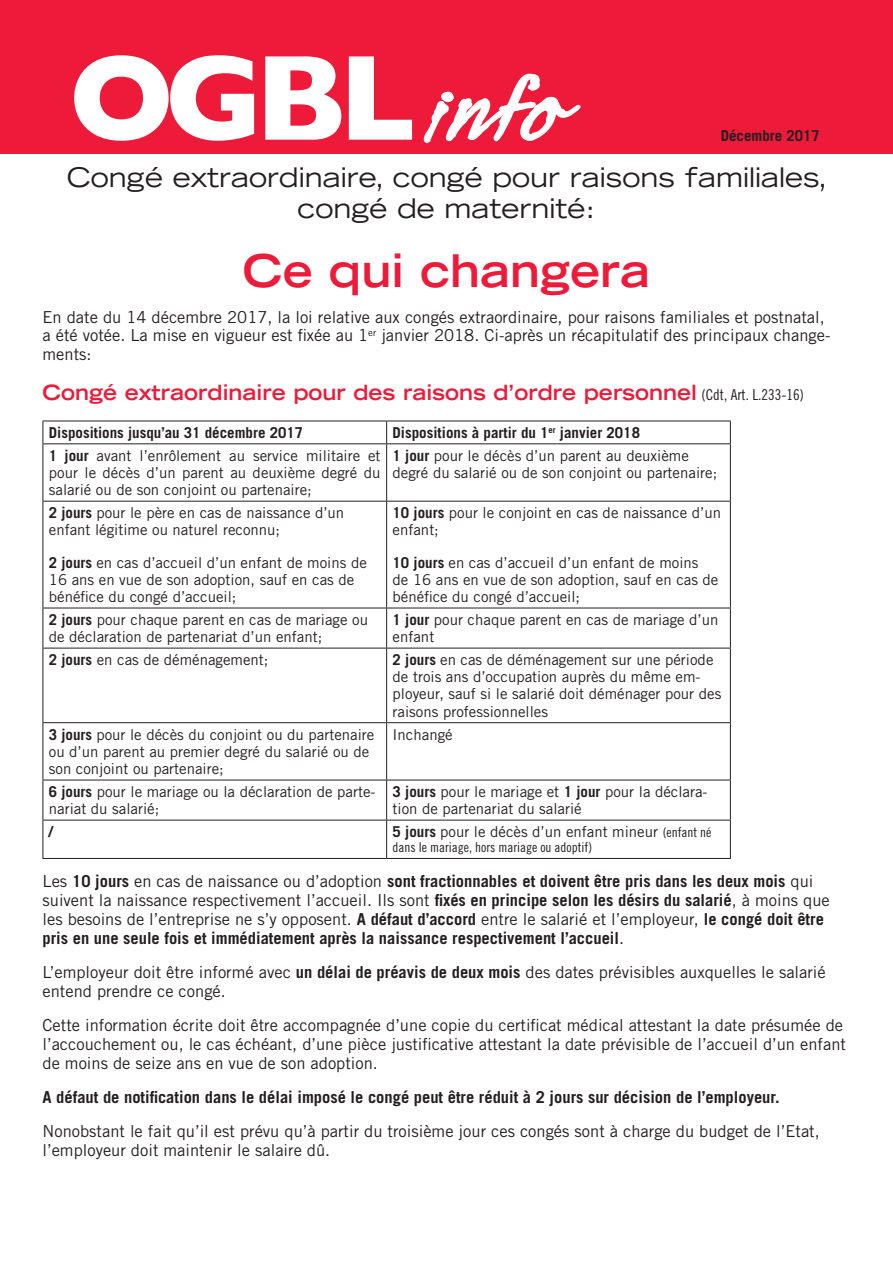
<style>
.page{position:relative;width:893px;height:1263px;background:#fff}
.page>*{position:absolute;margin:0;border:0;box-sizing:border-box;transform-origin:0 0}
.t1{font:700 123px "Gill Sans";color:#fff}
.Normal_wrd_1{font:700 expanded 45px "Trade Gothic LT Std";color:#ed1a3a}
.Normal_wrd_1-2{font:expanded 27px/31px "Trade Gothic LT Std";color:#231f20;text-align:center}
.Normal_wrd_1-3{font:700 expanded 21px "Trade Gothic LT Std";color:#ed1a3a}
.Normal_wrd_1-4{font:16.5px/19px "Trade Gothic LT Std";color:#231f20}
.Normal_wrd_1-5{font:700 16.5px/18.9px "Trade Gothic LT Std";color:#231f20}
.Normal_wrd_1-6{font:15px/17.2px "Trade Gothic LT Std";color:#231f20}
.Normal_wrd_1-7{font:700 15px "Trade Gothic LT Std";color:#231f20}
.Normal_wrd_1-8{font:13.5px "Trade Gothic LT Std Cn 18";color:#231f20}
.s1{font-family:"Legault Std";font-size:111.9px}
.s2{font-family:"Trade Gothic LT Std Cn 18";font-weight:400;font-stretch:normal;font-size:15px;color:#231f20}
.s3{font-weight:700}
.s4{font-family:"Trade Gothic LT Std Cn 18";font-size:13.5px}
.s5{font-weight:400}
</style>
<div class="page">
<hr style="left:43px;top:421px;width:344px;height:1px;background:#231f20">
<svg style="left:43px;top:421px;width:1px;height:22px"></svg>
<hr style="left:387px;top:421px;width:344px;height:1px;background:#231f20">
<svg style="left:386px;top:421px;width:1px;height:22px"></svg>
<svg style="left:730px;top:421px;width:1px;height:22px"></svg>
<hr style="left:43px;top:443px;width:344px;height:1px;background:#231f20">
<hr style="left:43px;top:444px;width:1px;height:57px;background:#231f20">
<hr style="left:387px;top:443px;width:344px;height:1px;background:#231f20">
<hr style="left:386px;top:444px;width:1px;height:57px;background:#231f20">
<hr style="left:730px;top:444px;width:1px;height:57px;background:#231f20">
<hr style="left:43px;top:501px;width:344px;height:1px;background:#231f20">
<hr style="left:43px;top:501px;width:1px;height:107px;background:#231f20">
<hr style="left:387px;top:501px;width:344px;height:1px;background:#231f20">
<hr style="left:386px;top:501px;width:1px;height:107px;background:#231f20">
<hr style="left:730px;top:501px;width:1px;height:107px;background:#231f20">
<hr style="left:43px;top:608px;width:344px;height:1px;background:#231f20">
<hr style="left:43px;top:608px;width:1px;height:40px;background:#231f20">
<hr style="left:387px;top:608px;width:344px;height:1px;background:#231f20">
<hr style="left:386px;top:608px;width:1px;height:40px;background:#231f20">
<hr style="left:730px;top:608px;width:1px;height:40px;background:#231f20">
<hr style="left:43px;top:648px;width:344px;height:1px;background:#231f20">
<hr style="left:43px;top:648px;width:1px;height:74px;background:#231f20">
<hr style="left:387px;top:648px;width:344px;height:1px;background:#231f20">
<hr style="left:386px;top:648px;width:1px;height:74px;background:#231f20">
<hr style="left:730px;top:648px;width:1px;height:74px;background:#231f20">
<hr style="left:43px;top:722px;width:344px;height:1px;background:#231f20">
<hr style="left:43px;top:723px;width:1px;height:57px;background:#231f20">
<hr style="left:387px;top:722px;width:344px;height:1px;background:#231f20">
<hr style="left:386px;top:723px;width:1px;height:57px;background:#231f20">
<hr style="left:730px;top:723px;width:1px;height:57px;background:#231f20">
<hr style="left:43px;top:780px;width:344px;height:1px;background:#231f20">
<hr style="left:43px;top:780px;width:1px;height:40px;background:#231f20">
<hr style="left:387px;top:780px;width:344px;height:1px;background:#231f20">
<hr style="left:386px;top:780px;width:1px;height:40px;background:#231f20">
<hr style="left:730px;top:780px;width:1px;height:40px;background:#231f20">
<hr style="left:43px;top:820px;width:344px;height:1px;background:#231f20">
<hr style="left:43px;top:820px;width:1px;height:38px;background:#231f20">
<hr style="left:387px;top:820px;width:344px;height:1px;background:#231f20">
<hr style="left:386px;top:820px;width:1px;height:38px;background:#231f20">
<hr style="left:730px;top:820px;width:1px;height:38px;background:#231f20">
<hr style="left:43px;top:858px;width:344px;height:1px;background:#231f20">
<hr style="left:387px;top:858px;width:344px;height:1px;background:#231f20">
<div style="left:0;top:0;width:893px;height:153px;background:#ed1a3a"></div>
<p class="t1" style="left:69px;top:1px;width:500px">OGBL<span class="s1">info</span></p>
<p class="Normal_wrd_1-7" style="left:721px;top:126px;width:101px">Décembre 2017</p>
<p class="Normal_wrd_1-2" style="left:67px;top:161px;width:762px">Congé extraordinaire, congé pour raisons familiales, congé de maternité:</p>
<p class="Normal_wrd_1" style="left:243px;top:241px;width:409px">Ce qui changera</p>
<p class="Normal_wrd_1-4" style="left:43px;top:307px;width:789px">En date du 14 décembre 2017, la loi relative aux congés extraordinaire, pour raisons familiales et postnatal, a été votée. La mise en vigueur est fixée au 1<sup>er</sup> janvier 2018. Ci-après un récapitulatif des principaux change&shy;ments:</p>
<p class="Normal_wrd_1-3" style="left:43px;top:378px;width:763px">Congé extraordinaire pour des raisons d’ordre personnel <span class="s2">(Cdt, Art. L.233-16)</span></p>
<p class="Normal_wrd_1-7" style="left:49px;top:423px;width:256px">Dispositions jusqu’au 31 décembre 2017</p>
<p class="Normal_wrd_1-7" style="left:393px;top:423px;width:249px">Dispositions à partir du 1<sup>er</sup> janvier 2018</p>
<p class="Normal_wrd_1-6" style="left:49px;top:446px;width:333px;text-align:justify"><span class="s3">1 jour</span> avant l’enrôlement au service militaire et pour le décès d’un parent au deuxième degré du salarié ou de son conjoint ou partenaire;</p>
<p class="Normal_wrd_1-6" style="left:393px;top:446px;width:326px"><span class="s3">1 jour</span> pour le décès d’un parent au deuxième degré du salarié ou de son conjoint ou partenaire;</p>
<p class="Normal_wrd_1-6" style="left:49px;top:504px;width:297px"><span class="s3">2 jours</span> pour le père en cas de naissance d’un enfant légitime ou naturel reconnu;</p>
<p class="Normal_wrd_1-6" style="left:49px;top:553px;width:319px"><span class="s3">2 jours</span> en cas d’accueil d’un enfant de moins de<br>16 ans en vue de son adoption, sauf en cas de bénéfice du congé d’accueil;</p>
<p class="Normal_wrd_1-6" style="left:393px;top:504px;width:330px"><span class="s3">10 jours</span> pour le conjoint en cas de naissance d’un enfant;</p>
<p class="Normal_wrd_1-6" style="left:393px;top:553px;width:327px"><span class="s3">10 jours</span> en cas d’accueil d’un enfant de moins<br>de 16 ans en vue de son adoption, sauf en cas de bénéfice du congé d’accueil;</p>
<p class="Normal_wrd_1-6" style="left:49px;top:611px;width:321px"><span class="s3">2 jours</span> pour chaque parent en cas de mariage ou de déclaration de partenariat d’un enfant;</p>
<p class="Normal_wrd_1-6" style="left:393px;top:611px;width:327px"><span class="s3">1 jour</span> pour chaque parent en cas de mariage d’un enfant</p>
<p class="Normal_wrd_1-6" style="left:49px;top:651px;width:221px"><span class="s3">2 jours</span> en cas de déménagement;</p>
<p class="Normal_wrd_1-6" style="left:393px;top:651px;width:330px"><span class="s3">2 jours</span> en cas de déménagement sur une période de trois ans d’occupation auprès du même em&shy;ployeur, sauf si le salarié doit déménager pour des raisons professionnelles</p>
<p class="Normal_wrd_1-6" style="left:49px;top:725px;width:327px"><span class="s3">3 jours</span> pour le décès du conjoint ou du partenaire ou d’un parent au premier degré du salarié ou de son conjoint ou partenaire;</p>
<p class="Normal_wrd_1-6" style="left:393px;top:725px;width:62px">Inchangé</p>
<p class="Normal_wrd_1-6" style="left:49px;top:783px;width:328px"><span class="s3">6 jours</span> pour le mariage ou la déclaration de parte&shy;nariat du salarié;</p>
<p class="Normal_wrd_1-6" style="left:393px;top:783px;width:316px"><span class="s3">3 jours</span> pour le mariage et <span class="s3">1 jour</span> pour la déclara&shy;tion de partenariat du salarié</p>
<p class="Normal_wrd_1-7" style="left:49px;top:822px;width:6px">/</p>
<p class="Normal_wrd_1-6" style="left:393px;top:823px;width:320px"><span class="s3">5 jours</span> pour le décès d’un enfant mineur <span class="s4">(enfant né</span></p>
<p class="Normal_wrd_1-8" style="left:393px;top:840px;width:201px">dans le mariage, hors mariage ou adoptif)</p>
<p class="Normal_wrd_1-5" style="left:43px;top:871px;width:789px"><span class="s5">Les</span> 10 jours <span class="s5">en cas de naissance ou d’adoption</span> sont fractionnables et doivent être pris dans les deux mois <span class="s5">qui suivent la naissance respectivement l’accueil. Ils sont</span> fixés en principe selon les désirs du salarié<span class="s5">, à moins que les besoins de l’entreprise ne s’y opposent.</span> A défaut d’accord <span class="s5">entre le salarié et l’employeur,</span> le congé doit être pris en une seule fois et immédiatement après la naissance respectivement l’accueil<span class="s5">.</span></p>
<p class="Normal_wrd_1-4" style="left:43px;top:962px;width:785px">L’employeur doit être informé avec <span class="s3">un délai de préavis de deux mois</span> des dates prévisibles auxquelles le salarié entend prendre ce congé.</p>
<p class="Normal_wrd_1-4" style="left:43px;top:1015px;width:805px">Cette information écrite doit être accompagnée d’une copie du certificat médical attestant la date présumée de l’accouchement ou, le cas échéant, d’une pièce justificative attestant la date prévisible de l’accueil d’un enfant de moins de seize ans en vue de son adoption.</p>
<p class="Normal_wrd_1-5" style="left:43px;top:1087px;width:739px">A défaut de notification dans le délai imposé le congé peut être réduit à 2 jours sur décision de l’employeur.</p>
<p class="Normal_wrd_1-4" style="left:43px;top:1121px;width:779px">Nonobstant le fait qu’il est prévu qu’à partir du troisième jour ces congés sont à charge du budget de l’Etat, l’employeur doit maintenir le salaire dû.</p>
</div>
